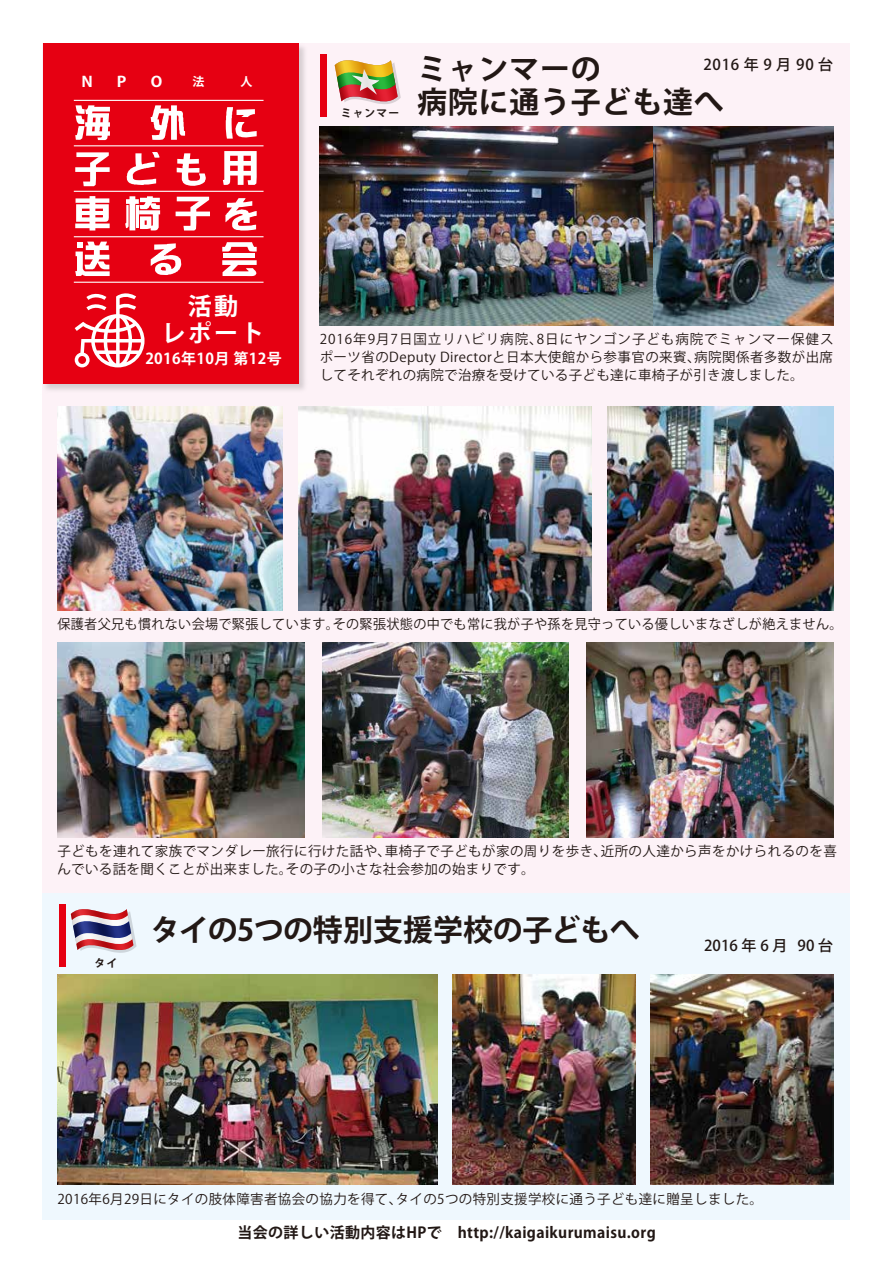
<style>
.page{position:relative;width:893px;height:1263px;background:#fff}
.page>*{position:absolute;margin:0;border:0;box-sizing:border-box;transform-origin:0 0}
.t1{font:700 30px "Koz Go Pro";letter-spacing:-.015em;color:#221815}
.t2{font:700 30px/33px "Koz Go Pro";letter-spacing:.025em;color:#221815}
.t3{font:700 24px/27px "Koz Go Pro";letter-spacing:.1em;color:#fff;text-align:center}
.t4{font:700 15px "Koz Go Pro";letter-spacing:.025em;color:#221815}
.t5{font:500 15px "Koz Go Pro";letter-spacing:.025em;color:#221815}
.t6{font:700 15px "Koz Go Pro";letter-spacing:.025em;color:#fff}
.t7{font:700 14.55px "Koz Go Pro";color:#fff;scale:1.1 1}
.t8{font:13.5px/18px "Koz Go Pro";letter-spacing:.025em;color:#221815;text-align:justify}
.t9{font:700 12px "Koz Go Pro";color:#fff}
.t10{font:700 10.8px "Koz Go Pro";letter-spacing:.1em;color:#221815}
</style>
<div class="page">
<div style="left:43px;top:892px;width:807px;height:328px;background:#eff8fe"></div>
<div style="left:43px;top:43px;width:807px;height:849px;background:#fdf2f7"></div>
<img style="left:42px;top:43px;width:263px;height:351px">
<div style="left:43px;top:43px;width:255px;height:340px;background:#e60012"></div>
<hr style="left:74px;top:145px;width:190px;height:1px;background:#fff">
<hr style="left:74px;top:191px;width:190px;height:1px;background:#fff">
<hr style="left:74px;top:236px;width:190px;height:1px;background:#fff">
<hr style="left:74px;top:282px;width:190px;height:1px;background:#fff">
<hr style="left:74px;top:100px;width:190px;height:1px;background:#fff">
<svg style="left:151px;top:105px;width:34px;height:35px"></svg>
<svg style="left:75px;top:196px;width:35px;height:34px"></svg>
<svg style="left:75px;top:152px;width:35px;height:34px"></svg>
<svg style="left:223px;top:151px;width:34px;height:34px"></svg>
<svg style="left:176px;top:197px;width:34px;height:33px"></svg>
<svg style="left:127px;top:152px;width:33px;height:33px"></svg>
<svg style="left:177px;top:153px;width:29px;height:33px"></svg>
<svg style="left:225px;top:198px;width:32px;height:32px"></svg>
<svg style="left:151px;top:243px;width:31px;height:32px"></svg>
<svg style="left:75px;top:242px;width:35px;height:34px"></svg>
<svg style="left:125px;top:196px;width:35px;height:35px"></svg>
<svg style="left:226px;top:107px;width:31px;height:32px"></svg>
<svg style="left:222px;top:242px;width:35px;height:10px"></svg>
<div style="left:224px;top:253px;width:31px;height:5px;background:#fff"></div>
<svg style="left:222px;top:260px;width:35px;height:16px"></svg>
<svg style="left:75px;top:105px;width:35px;height:35px"></svg>
<svg style="left:75px;top:293px;width:70px;height:74px"></svg>
<div style="left:320px;top:55px;width:7px;height:62px;background:#e60012"></div>
<div style="left:59px;top:905px;width:7px;height:62px;background:#e60012"></div>
<img style="left:57px;top:642px;width:247px;height:196px">
<img style="left:322px;top:642px;width:247px;height:196px">
<img style="left:587px;top:642px;width:246px;height:196px">
<img style="left:608px;top:406px;width:225px;height:204px">
<img style="left:299px;top:406px;width:293px;height:204px">
<img style="left:57px;top:406px;width:226px;height:204px">
<img style="left:57px;top:974px;width:381px;height:210px">
<img style="left:453px;top:974px;width:183px;height:210px">
<img style="left:650px;top:974px;width:183px;height:210px">
<svg style="left:71px;top:909px;width:66px;height:44px"></svg>
<svg style="left:335px;top:60px;width:66px;height:44px"></svg>
<img style="left:320px;top:127px;width:513px;height:199px">
<p class="t7" style="left:81px;top:72px;width:12px">N</p>
<p class="t7" style="left:117px;top:72px;width:10px">P</p>
<p class="t7" style="left:151px;top:72px;width:12px">O</p>
<p class="t9" style="left:192px;top:74px;width:13px">法</p>
<p class="t9" style="left:241px;top:74px;width:13px">人</p>
<p class="t10" style="left:341px;top:106px;width:60px">ミャンマー</p>
<h1 class="t2" style="left:417px;top:55px;width:308px">ミャンマーの<br>病院に通う子ども達へ</h1>
<p class="t5" style="left:703px;top:55px;width:131px">2016 年 9 月 90 台</p>
<h2 class="t3" style="left:161px;top:294px;width:105px">活動<br>レポート</h2>
<p class="t6" style="left:145px;top:349px;width:138px">2016年10月 第12号</p>
<p class="t8" style="left:320px;top:330px;width:515px">2016年9月7日国立リハビリ病院、8日にヤンゴン子ども病院でミャンマー保健スポーツ省のDeputy Directorと日本大使館から参事官の来賓、病院関係者多数が出席してそれぞれの病院で治療を受けている子ども達に車椅子が引き渡しました。</p>
<p class="t8" style="left:57px;top:615px;width:787px">保護者父兄も慣れない会場で緊張しています。その緊張状態の中でも常に我が子や孫を見守っている優しいまなざしが絶えません。</p>
<p class="t8" style="left:57px;top:842px;width:781px">子どもを連れて家族でマンダレー旅行に行けた話や、車椅子で子どもが家の周りを歩き、近所の人達から声をかけられるのを喜んでいる話を聞くことが出来ました。その子の小さな社会参加の始まりです。</p>
<p class="t10" style="left:95px;top:956px;width:24px">タイ</p>
<h1 class="t1" style="left:151px;top:910px;width:491px">タイの5つの特別支援学校の子どもへ</h1>
<p class="t5" style="left:704px;top:936px;width:131px">2016 年 6 月 90 台</p>
<p class="t8" style="left:57px;top:1190px;width:707px">2016年6月29日にタイの肢体障害者協会の協力を得て、タイの5つの特別支援学校に通う子ども達に贈呈しました。</p>
<p class="t4" style="left:237px;top:1223px;width:420px">当会の詳しい活動内容はHPで　http://kaigaikurumaisu.org</p>
</div>
